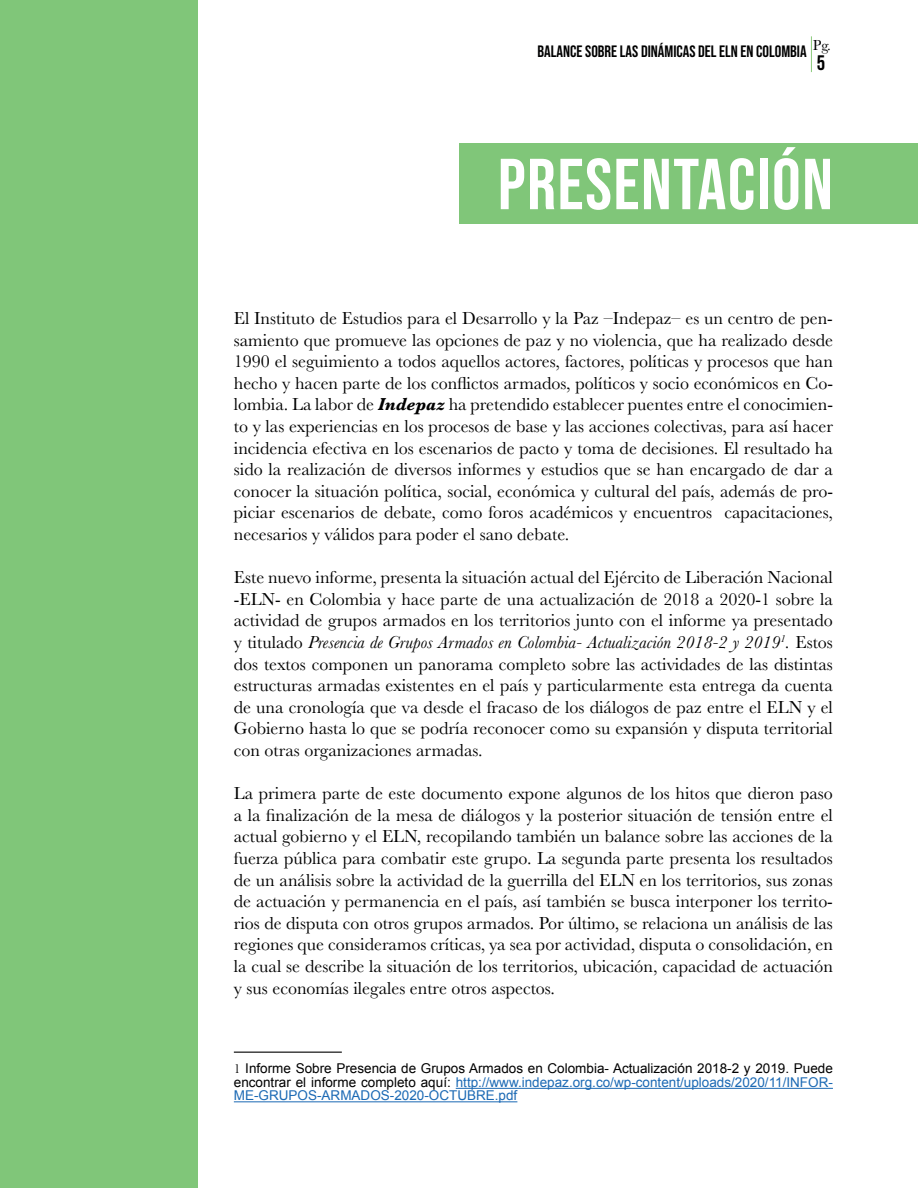
<style>
.page{position:relative;width:918px;height:1188px;background:#fff}
.page>*{position:absolute;margin:0;border:0;box-sizing:border-box;transform-origin:0 0}
.t1{font:72px "Bebas Neue";letter-spacing:.02em;color:#fff}
.t2{font:21px "Bebas Neue";color:#000001}
.t3{font:18px/21.6px "Baskerville";color:#000001;text-align:justify}
.t4{font:16.5px "Bebas Neue";color:#000001}
.t5{font:15px "Baskerville";color:#000001}
.t6{font:13.5px/13.5px "Arial";color:#000001;text-align:justify}
.s1{font-weight:700;font-style:italic}
.s2{font-style:italic}
.s3{font-family:"Baskerville"}
.s4{color:#1b69b4}
</style>
<div class="page">
<hr style="left:811px;top:36px;width:1px;height:36px;background:#8cca7d">
<div style="left:459px;top:143px;width:459px;height:81px;background:#80c679"></div>
<hr style="left:234px;top:1052px;width:108px;height:1px;background:#000001">
<hr style="left:456px;top:1088px;width:377px;height:1px;background:#1b69b4">
<hr style="left:234px;top:1101px;width:283px;height:1px;background:#1b69b4">
<div style="left:0;top:0;width:198px;height:1188px;background:#80c679"></div>
<p class="t5" style="left:813px;top:35px;width:20px">Pg.</p>
<p class="t4" style="left:538px;top:42px;width:271px">BALANCE SOBRE LAS DINÁMICAS DEL ELN EN COLOMBIA</p>
<p class="t2" style="left:817px;top:51px;width:10px">5</p>
<h1 class="t1" style="left:498px;top:144px;width:337px">PRESENTACIÓN</h1>
<p class="t3" style="left:234px;top:308px;width:601px">El Instituto de Estudios para el Desarrollo y la Paz –Indepaz– es un centro de pen&shy;samiento que promueve las opciones de paz y no violencia, que ha realizado desde 1990 el seguimiento a todos aquellos actores, factores, políticas y procesos que han hecho y hacen parte de los conflictos armados, políticos y socio económicos en Co&shy;lombia. La labor de <span class="s1">Indepaz</span> ha pretendido establecer puentes entre el conocimien&shy;to y las experiencias en los procesos de base y las acciones colectivas, para así hacer incidencia efectiva en los escenarios de pacto y toma de decisiones. El resultado ha sido la realización de diversos informes y estudios que se han encargado de dar a conocer la situación política, social, económica y cultural del país, además de pro&shy;piciar escenarios de debate, como foros académicos y encuentros capacitaciones, necesarios y válidos para poder el sano debate.</p>
<p class="t3" style="left:234px;top:567px;width:601px">Este nuevo informe, presenta la situación actual del Ejército de Liberación Nacional -ELN- en Colombia y hace parte de una actualización de 2018 a 2020-1 sobre la actividad de grupos armados en los territorios junto con el informe ya presentado y titulado <span class="s2">Presencia de Grupos Armados en Colombia- Actualización 2018-2 y 2019</span><sup>1</sup><span class="s2">.</span> Estos dos textos componen un panorama completo sobre las actividades de las distintas estructuras armadas existentes en el país y particularmente esta entrega da cuenta de una cronología que va desde el fracaso de los diálogos de paz entre el ELN y el Gobierno hasta lo que se podría reconocer como su expansión y disputa territorial con otras organizaciones armadas.</p>
<p class="t3" style="left:234px;top:783px;width:601px">La primera parte de este documento expone algunos de los hitos que dieron paso a la finalización de la mesa de diálogos y la posterior situación de tensión entre el actual gobierno y el ELN, recopilando también un balance sobre las acciones de la fuerza pública para combatir este grupo. La segunda parte presenta los resultados de un análisis sobre la actividad de la guerrilla del ELN en los territorios, sus zonas de actuación y permanencia en el país, así también se busca interponer los territo&shy;rios de disputa con otros grupos armados. Por último, se relaciona un análisis de las regiones que consideramos críticas, ya sea por actividad, disputa o consolidación, en la cual se describe la situación de los territorios, ubicación, capacidad de actuación y sus economías ilegales entre otros aspectos.</p>
<p class="t6" style="left:234px;top:1062px;width:601px"><span class="s3">1</span> Informe Sobre Presencia de Grupos Armados en Colombia- Actualización 2018-2 y 2019. Puede encontrar el informe completo aquí: <span class="s4">http://www.indepaz.org.co/wp-content/uploads/2020/11/INFOR-ME-GRUPOS-ARMADOS-2020-OCTUBRE.pdf</span></p>
</div>
